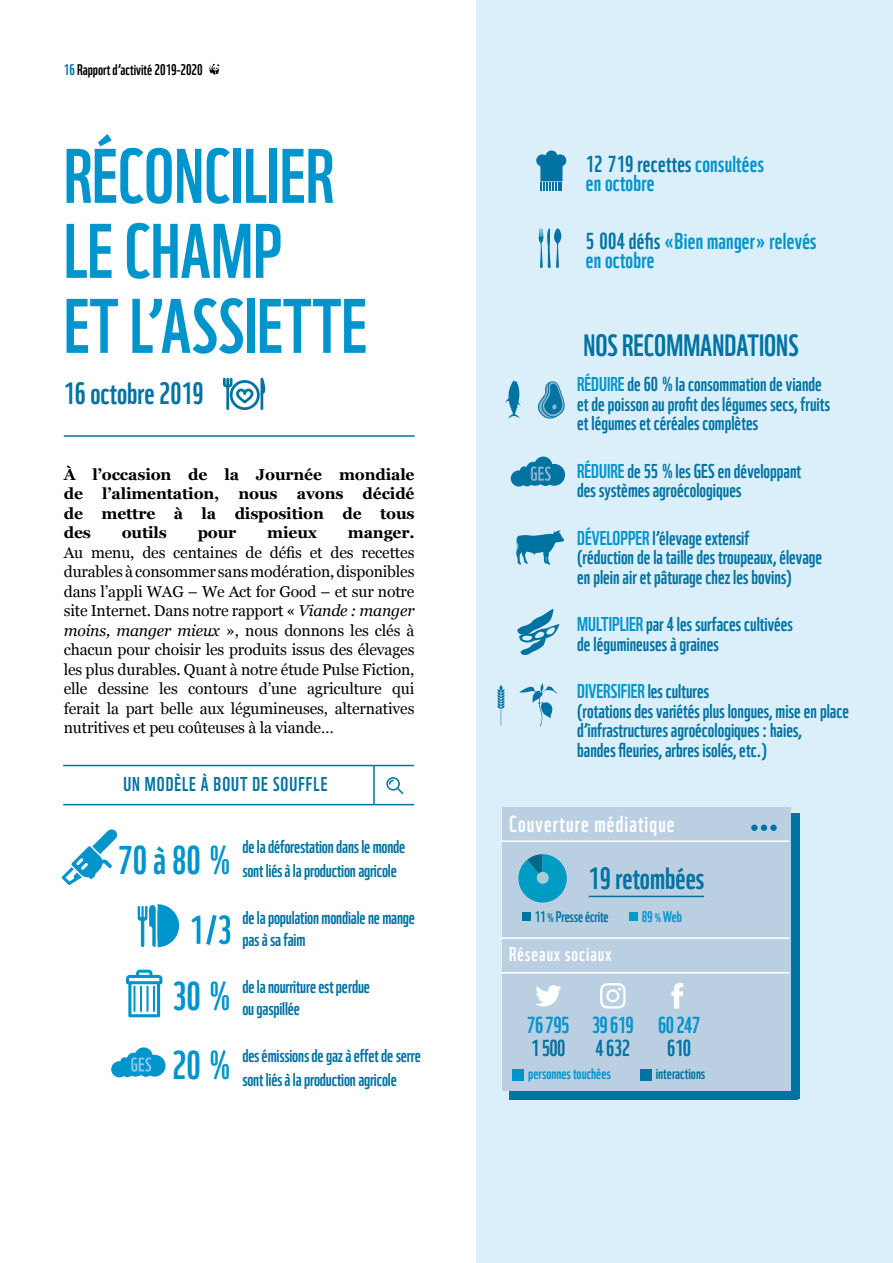
<style>
.page{position:relative;width:893px;height:1263px;background:#fff}
.page>*{position:absolute;margin:0;border:0;box-sizing:border-box;transform-origin:0 0}
.t1{font:75px/75px "WWF";color:#0094cc}
.t2{font:39px "WWF";color:#0094cc}
.t3{font:30px "WWF";color:#0073a2}
.t4{font:22.5px/19.5px "WWF";letter-spacing:.01em;color:#0094cc}
.t5{font:22.5px "WWF";letter-spacing:.05em;color:#fff}
.t6{font:22.5px "WWF";letter-spacing:-.025em;color:#0073a2}
.t7{font:19.5px/19.5px "WWF";color:#0073a2}
.t8{font:19.5px "WWF";letter-spacing:.05em;color:#0073a2}
.t9{font:19.5px "WWF";letter-spacing:.05em;color:#fff}
.t10{font:18px/24px "WWF";letter-spacing:-.01em;color:#0073a2}
.t11{font:15.75px/19.5px "Georgia";letter-spacing:-.01em;color:#000;text-align:justify}
.t12{font:700 15.75px/19.5px "Georgia";letter-spacing:-.01em;color:#000;text-align:justify}
.t13{font:15px "WWF";color:#000}
.t14{font:15px "WWF";letter-spacing:-.01em;color:#0073a2}
.t15{font:15px "WWF";color:#0094cc}
.s1{color:#0073a2}
.s2{font-style:italic}
.s3{color:#0094cc}
.s4{font-size:12px}
</style>
<div class="page">
<div style="left:477px;top:0;width:416px;height:1263px;background:#daeffa"></div>
<hr style="left:64px;top:435px;width:351px;height:2px;background:#0073a2">
<hr style="left:63px;top:765px;width:351px;height:1px;background:#0073a2">
<hr style="left:63px;top:804px;width:351px;height:1px;background:#0073a2">
<svg style="left:386px;top:777px;width:17px;height:17px"></svg>
<hr style="left:373px;top:765px;width:2px;height:40px;background:#0073a2">
<div style="left:502px;top:807px;width:289px;height:284px;background:#bbcfe3"></div>
<hr style="left:501px;top:840px;width:288px;height:2px;background:#fff">
<div style="left:751px;top:824px;width:7px;height:7px;background:#0073a2;border-radius:50%"></div>
<div style="left:761px;top:824px;width:6px;height:7px;background:#0073a2;border-radius:50%"></div>
<div style="left:770px;top:824px;width:7px;height:7px;background:#0073a2;border-radius:50%"></div>
<hr style="left:501px;top:972px;width:288px;height:1px;background:#fff">
<hr style="left:501px;top:937px;width:288px;height:2px;background:#fff">
<hr style="left:589px;top:896px;width:115px;height:1px;background:#0073a2">
<svg style="left:600px;top:983px;width:26px;height:25px"></svg>
<svg style="left:671px;top:983px;width:12px;height:25px"></svg>
<svg style="left:536px;top:985px;width:25px;height:21px"></svg>
<div style="left:512px;top:1069px;width:12px;height:12px;background:#0094cc"></div>
<div style="left:640px;top:1069px;width:12px;height:12px;background:#0073a2"></div>
<svg style="left:223px;top:378px;width:43px;height:32px"></svg>
<svg style="left:191px;top:915px;width:39px;height:30px"></svg>
<svg style="left:516px;top:530px;width:48px;height:34px"></svg>
<svg style="left:511px;top:457px;width:54px;height:29px"></svg>
<svg style="left:537px;top:381px;width:28px;height:38px"></svg>
<svg style="left:505px;top:380px;width:15px;height:39px"></svg>
<svg style="left:519px;top:683px;width:38px;height:44px"></svg>
<svg style="left:497px;top:685px;width:8px;height:40px"></svg>
<svg style="left:517px;top:608px;width:42px;height:47px"></svg>
<svg style="left:536px;top:151px;width:30px;height:40px"></svg>
<div style="left:522px;top:912px;width:8px;height:8px;background:#0073a2"></div>
<div style="left:629px;top:912px;width:8px;height:8px;background:#009cc4"></div>
<svg style="left:518px;top:854px;width:49px;height:48px"></svg>
<div style="left:537px;top:872px;width:12px;height:12px;background:#aaccda;border-radius:50%"></div>
<div style="left:791px;top:814px;width:8px;height:285px;background:#0073a2"></div>
<div style="left:510px;top:1091px;width:288px;height:8px;background:#0073a2"></div>
<svg style="left:538px;top:228px;width:24px;height:40px"></svg>
<svg style="left:62px;top:829px;width:56px;height:56px"></svg>
<svg style="left:138px;top:904px;width:41px;height:43px"></svg>
<svg style="left:126px;top:970px;width:36px;height:47px"></svg>
<hr style="left:133px;top:986px;width:3px;height:26px;background:#0094cc">
<hr style="left:140px;top:986px;width:2px;height:26px;background:#0094cc">
<hr style="left:146px;top:986px;width:3px;height:26px;background:#0094cc">
<hr style="left:153px;top:986px;width:2px;height:26px;background:#0094cc">
<svg style="left:111px;top:1047px;width:55px;height:30px"></svg>
<svg style="left:209px;top:64px;width:10px;height:11px"></svg>
<p class="t13" style="left:64px;top:57px;width:140px"><span class="s1">16</span>Rapport d’activité 2019-2020</p>
<h1 class="t1" style="left:64px;top:131px;width:305px">RÉCONCILIER<br>LE CHAMP<br>ET L’ASSIETTE</h1>
<h3 class="t3" style="left:64px;top:370px;width:141px">16 octobre 2019</h3>
<p class="t12" style="left:64px;top:464px;width:352px">À l’occasion de la Journée mondiale de l’alimentation, nous avons décidé de mettre à la disposition de tous des</p>
<p class="t12" style="left:122px;top:522px;width:47px">outils</p>
<p class="t12" style="left:198px;top:522px;width:40px">pour</p>
<p class="t12" style="left:267px;top:522px;width:51px">mieux</p>
<p class="t12" style="left:348px;top:522px;width:68px">manger.</p>
<p class="t11" style="left:64px;top:543px;width:352px">Au menu, des centaines de défis et des recettes durables à consommer sans modération, disponibles dans l’appli WAG – We Act for Good – et sur notre site Internet. Dans notre rapport « <span class="s2">Viande : manger moins, manger mieux</span> », nous donnons les clés à chacun pour choisir les produits issus des élevages les plus durables. Quant à notre étude Pulse Fiction, elle dessine les contours d’une agriculture qui ferait la part belle aux légumineuses, alternatives nutritives et peu coûteuses à la viande…</p>
<p class="t8" style="left:123px;top:769px;width:206px">UN MODÈLE À BOUT DE SOUFFLE</p>
<h2 class="t2" style="left:119px;top:829px;width:113px">70 à 80 %</h2>
<h2 class="t2" style="left:172px;top:965px;width:60px">30 %</h2>
<h2 class="t2" style="left:172px;top:1035px;width:60px">20 %</h2>
<p class="t10" style="left:242px;top:833px;width:165px">de la déforestation dans le monde sont liés à la production agricole</p>
<p class="t10" style="left:242px;top:905px;width:174px;line-height:21.6px">de la population mondiale ne mange pas à sa faim</p>
<p class="t10" style="left:242px;top:974px;width:129px;line-height:21.6px">de la nourriture est perdue ou gaspillée</p>
<p class="t10" style="left:242px;top:1042px;width:180px">des émissions de gaz à effet de serre sont liés à la production agricole</p>
<p class="t4" style="left:586px;top:152px;width:180px"><span class="s1">12 719 recettes</span> consultées en octobre</p>
<p class="t4" style="left:586px;top:229px;width:232px"><span class="s1">5 004 défis</span> «Bien manger» relevés en octobre</p>
<h3 class="t3" style="left:584px;top:322px;width:217px">NOS RECOMMANDATIONS</h3>
<p class="t7" style="left:577px;top:372px;width:254px"><span class="s3">RÉDUIRE</span> de 60 % la consommation de viande et de poisson au profit des légumes secs, fruits et légumes et céréales complètes</p>
<p class="t7" style="left:577px;top:459px;width:225px"><span class="s3">RÉDUIRE</span>de 55 % les GES en développant des systèmes agroécologiques</p>
<p class="t7" style="left:577px;top:526px;width:246px"><span class="s3">DÉVELOPPER</span>l’élevage extensif<br>(réduction de la taille des troupeaux, élevage en plein air et pâturage chez les bovins)</p>
<p class="t7" style="left:577px;top:612px;width:217px"><span class="s3">MULTIPLIER</span> par 4 les surfaces cultivées de légumineuses à graines</p>
<p class="t7" style="left:577px;top:679px;width:273px"><span class="s3">DIVERSIFIER</span> les cultures<br>(rotations des variétés plus longues, mise en place d’infrastructures agroécologiques : haies,<br>bandes fleuries, arbres isolés, etc.)</p>
<p class="t5" style="left:509px;top:806px;width:167px">Couverture médiatique</p>
<h3 class="t3" style="left:589px;top:855px;width:117px">19 retombées</h3>
<p class="t14" style="left:535px;top:905px;width:75px">11 <span class="s4">%</span> Presse écrite</p>
<p class="t15" style="left:642px;top:905px;width:42px">89 <span class="s4">%</span> Web</p>
<p class="t9" style="left:509px;top:939px;width:104px">Réseaux sociaux</p>
<p class="t4" style="left:527px;top:1013px;width:44px">76 795</p>
<p class="t6" style="left:531px;top:1030px;width:36px">1 500</p>
<p class="t4" style="left:592px;top:1013px;width:44px">39 619</p>
<p class="t6" style="left:596px;top:1030px;width:36px">4 632</p>
<p class="t15" style="left:528px;top:1062px;width:84px">personnes touchées</p>
<p class="t14" style="left:656px;top:1062px;width:51px">interactions</p>
<p class="t4" style="left:658px;top:1013px;width:44px">60 247</p>
<p class="t6" style="left:667px;top:1030px;width:25px">610</p>
</div>
